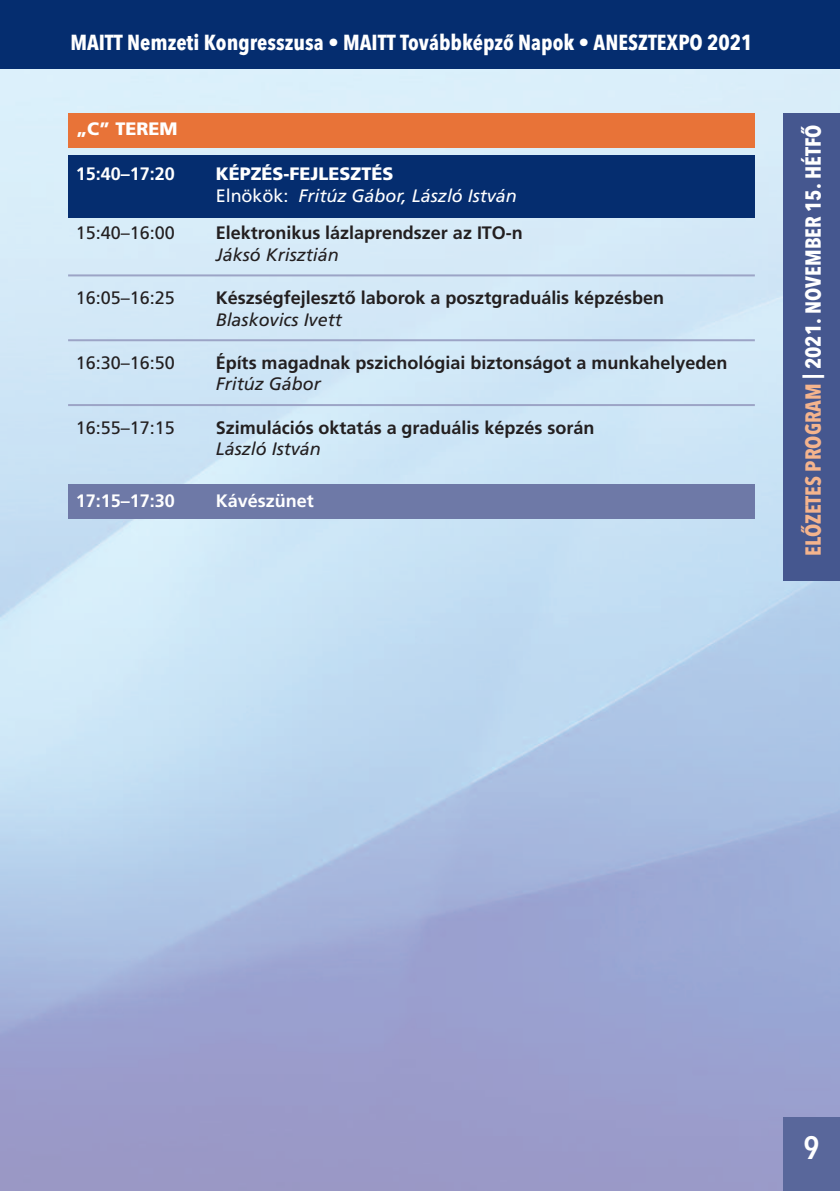
<style>
.page{position:relative;width:840px;height:1191px;background:#fff}
.page>*{position:absolute;margin:0;border:0;box-sizing:border-box;transform-origin:0 0}
.t1{font:600 32px "Avenir Next Condensed";color:#fff}
.t2{font:700 21.6px "Avenir Next Condensed";color:#fff}
.t3{font:18px "Frutiger M Medium";color:#231f20}
.t4{font:italic 18px "Frutiger M";color:#231f20}
.t5{font:italic 18px/21.6px "Frutiger M";color:#fff}
.t6{font:18px "Frutiger M";color:#231f20}
.t7{font:18px "Frutiger M Medium";color:#fff}
.t8{font:700 18px "Frutiger M";color:#fff}
.s1{font-weight:700;font-style:normal}
.s2{font-style:normal}
.s3{color:#f4b48d}
</style>
<div class="page">
<img style="left:0;top:68px;width:839px;height:1123px">
<div style="left:0;top:0;width:839px;height:68px;background:#052d6f"></div>
<div style="left:782px;top:113px;width:57px;height:468px;background:#45578f"></div>
<div style="left:782px;top:1117px;width:57px;height:74px;background:#59679b"></div>
<div style="left:68px;top:484px;width:686px;height:34px;background:#6e79a7"></div>
<hr style="left:68px;top:404px;width:686px;height:2px;background:#9ca4c6">
<hr style="left:68px;top:339px;width:686px;height:2px;background:#9ca4c6">
<hr style="left:68px;top:274px;width:686px;height:2px;background:#9ca4c6">
<div style="left:68px;top:155px;width:686px;height:63px;background:#052d6f"></div>
<div style="left:68px;top:113px;width:686px;height:34px;background:#e87338"></div>
<p class="t2" style="left:70px;top:29px;width:683px">MAITT Nemzeti Kongresszusa • MAITT Továbbképző Napok • ANESZTEXPO 2021</p>
<p class="t8" style="left:76px;top:122px;width:103px">„C” TEREM</p>
<p class="t7" style="left:76px;top:167px;width:100px">15:40–17:20</p>
<p class="t5" style="left:215px;top:165px;width:302px"><span class="s1">KÉPZÉS-FEJLESZTÉS<br></span><span class="s2">Elnökök:</span> Fritúz Gábor, László István</p>
<p class="t6" style="left:76px;top:226px;width:100px">15:40–16:00</p>
<p class="t3" style="left:215px;top:226px;width:308px">Elektronikus lázlaprendszer az ITO-n</p>
<p class="t4" style="left:215px;top:247px;width:124px">Jáksó Krisztián</p>
<p class="t6" style="left:76px;top:290px;width:100px">16:05–16:25</p>
<p class="t3" style="left:215px;top:290px;width:450px">Készségfejlesztő laborok a posztgraduális képzésben</p>
<p class="t4" style="left:215px;top:312px;width:127px">Blaskovics Ivett</p>
<p class="t6" style="left:76px;top:355px;width:100px">16:30–16:50</p>
<p class="t3" style="left:215px;top:355px;width:513px">Építs magadnak pszichológiai biztonságot a munkahelyeden</p>
<p class="t4" style="left:215px;top:377px;width:106px">Fritúz Gábor</p>
<p class="t6" style="left:76px;top:420px;width:100px">16:55–17:15</p>
<p class="t3" style="left:215px;top:420px;width:380px">Szimulációs oktatás a graduális képzés során</p>
<p class="t4" style="left:215px;top:442px;width:106px">László István</p>
<p class="t7" style="left:76px;top:493px;width:100px">17:15–17:30</p>
<p class="t7" style="left:215px;top:493px;width:99px">Kávészünet</p>
<p class="t2" style="left:799px;top:556px;width:433px;rotate:-90deg"><span class="s3">ELŐZETES PROGRAM</span> | 2021. NOVEMBER 15. HÉTFŐ</p>
<h1 class="t1" style="left:803px;top:1120px;width:17px">9</h1>
</div>
